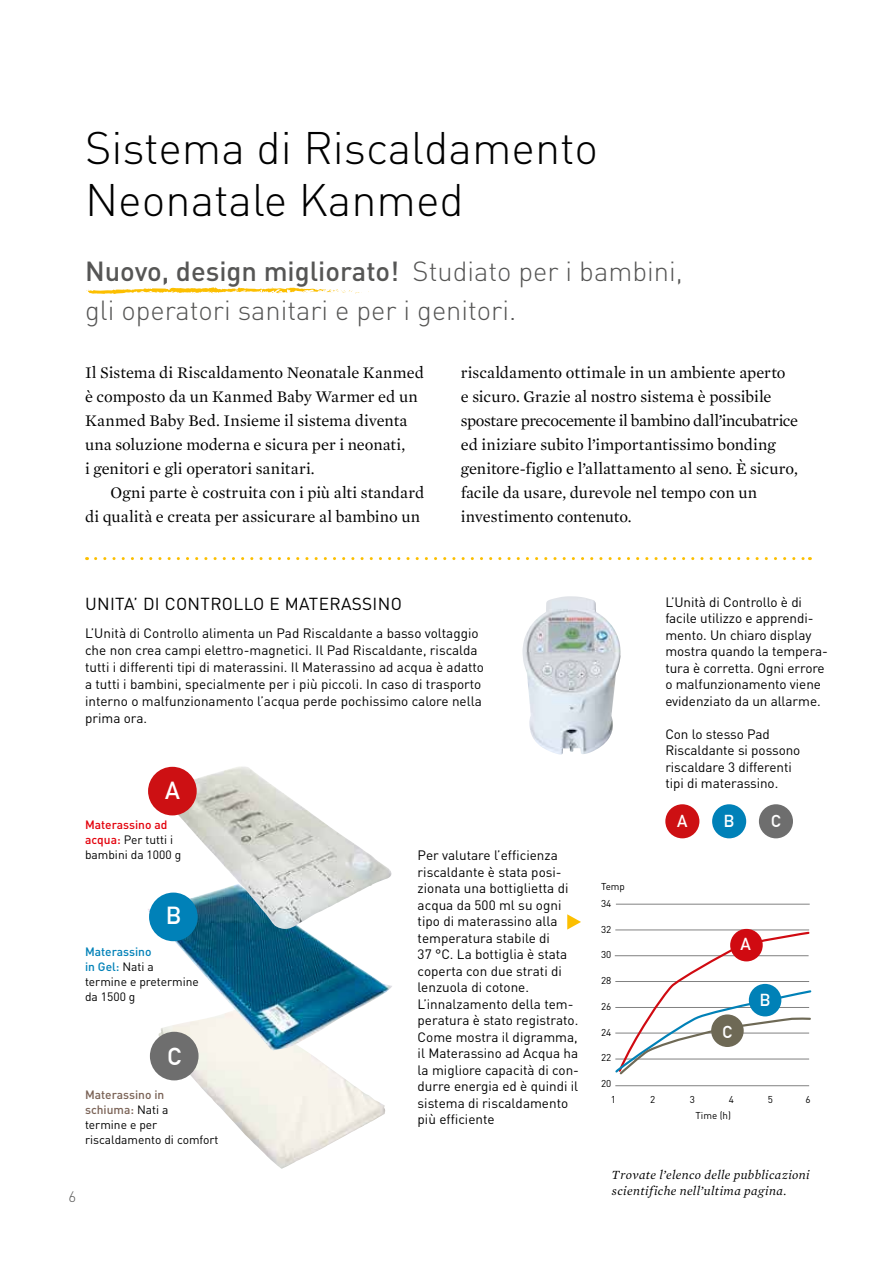
<style>
.page{position:relative;width:893px;height:1263px;background:#fff}
.page>*{position:absolute;margin:0;border:0;box-sizing:border-box;transform-origin:0 0}
.t1{font:300 45px/52.5px "DIN";color:#000}
.t2{font:300 27.3px/39.8px "DIN";color:#565655}
.t3{font:700 24.15px "DIN Alternate";color:#fff}
.t4{font:17.25px "DIN";letter-spacing:.02em;color:#000}
.t5{font:700 16.95px "DIN Alternate";color:#fff}
.t6{font:16.5px/24px "Mercury Text G1";color:#000}
.t7{font:300 15px "DIN";color:#565655}
.t8{font:13.5px/16.5px "DIN";color:#000}
.t9{font:italic 12.75px/16.5px "Mercury Text G1";letter-spacing:.025em;color:#000}
.t10{font:12px/15px "DIN";color:#000}
.t11{font:9.9px/15.8px "DIN";color:#000}
.s1{font-weight:500}
.s2{font-weight:500;color:#e3000b}
.s3{font-weight:500;color:#0081b8}
.s4{font-weight:500;color:#7a6255}
</style>
<div class="page">
<img style="left:522px;top:596px;width:99px;height:159px">
<div style="left:665px;top:804px;width:34px;height:34px;background:#cd1013;border-radius:50%"></div>
<div style="left:712px;top:804px;width:34px;height:34px;background:#0081b8;border-radius:50%"></div>
<div style="left:759px;top:804px;width:34px;height:34px;background:#6e6e6e;border-radius:50%"></div>
<svg style="left:96px;top:557px;width:714px;height:3px"></svg>
<img style="left:157px;top:1050px;width:228px;height:119px">
<div style="left:150px;top:1032px;width:49px;height:48px;background:#6e6e6e;border-radius:50%"></div>
<img style="left:148px;top:905px;width:244px;height:145px">
<div style="left:149px;top:892px;width:49px;height:49px;background:#0081b8;border-radius:50%"></div>
<img style="left:157px;top:766px;width:235px;height:164px">
<div style="left:148px;top:767px;width:49px;height:48px;background:#cd1013;border-radius:50%"></div>
<hr style="left:616px;top:904px;width:194px;height:1px;background:#818181">
<hr style="left:615px;top:929px;width:194px;height:1px;background:#818181">
<hr style="left:615px;top:1085px;width:194px;height:1px;background:#818181">
<svg style="left:614px;top:931px;width:198px;height:144px"></svg>
<div style="left:730px;top:929px;width:33px;height:32px;background:#d00a11;border-radius:50%"></div>
<div style="left:749px;top:984px;width:32px;height:32px;background:#0081b7;border-radius:50%"></div>
<div style="left:711px;top:1014px;width:33px;height:33px;background:#6e6955;border-radius:50%"></div>
<svg style="left:567px;top:914px;width:14px;height:15px"></svg>
<svg style="left:86px;top:287px;width:276px;height:7px"></svg>
<h1 class="t1" style="left:85px;top:121px;width:515px">Sistema di Riscaldamento<br>Neonatale Kanmed</h1>
<h2 class="t2" style="left:85px;top:251px;width:599px"><span class="s1">Nuovo, design migliorato!</span> Studiato per i bambini, gli operatori sanitari e per i genitori.</h2>
<p class="t6" style="left:85px;top:360px;width:340px">Il Sistema di Riscaldamento Neonatale Kanmed è composto da un Kanmed Baby Warmer ed un Kanmed Baby Bed. Insieme il sistema diventa una soluzione moderna e sicura per i neonati,<br>i genitori e gli operatori sanitari.</p>
<p class="t6" style="left:85px;top:481px;width:341px;text-align:right">Ogni parte è costruita con i più alti standard<br>di qualità e creata per assicurare al bambino un</p>
<p class="t6" style="left:461px;top:361px;width:339px">riscaldamento ottimale in un ambiente aperto<br>e sicuro. Grazie al nostro sistema è possibile spostare precocemente il bambino dall’incubatrice ed iniziare subito l’importantissimo bonding genitore-figlio e l’allattamento al seno. È sicuro, facile da usare, durevole nel tempo con un investimento contenuto.</p>
<p class="t4" style="left:85px;top:593px;width:318px">UNITA’ DI CONTROLLO E MATERASSINO</p>
<p class="t8" style="left:665px;top:593px;width:164px">L’Unità di Controllo è di facile utilizzo e apprendi&shy;mento. Un chiaro display mostra quando la tempera&shy;tura è corretta. Ogni errore o malfunzionamento viene evidenziato da un allarme.</p>
<p class="t8" style="left:665px;top:725px;width:137px">Con lo stesso Pad<br>Riscaldante si possono riscaldare 3 differenti tipi di materassino.</p>
<p class="t5" style="left:677px;top:808px;width:12px">A</p>
<p class="t5" style="left:724px;top:808px;width:12px">B</p>
<p class="t5" style="left:771px;top:808px;width:11px">C</p>
<p class="t8" style="left:85px;top:625px;width:401px">L’Unità di Controllo alimenta un Pad Riscaldante a basso voltaggio che non crea campi elettro-magnetici. Il Pad Riscaldante, riscalda tutti i differenti tipi di materassini. Il Materassino ad acqua è adatto a tutti i bambini, specialmente per i più piccoli. In caso di trasporto interno o malfunzionamento l’acqua perde pochissimo calore nella prima ora.</p>
<h3 class="t3" style="left:165px;top:772px;width:16px">A</h3>
<p class="t10" style="left:85px;top:816px;width:98px"><span class="s2">Materassino ad acqua:</span> Per tutti i bambini da 1000 g</p>
<p class="t8" style="left:418px;top:847px;width:163px">Per valutare l’efficienza riscaldante è stata posi&shy;zionata una bottiglietta di acqua da 500 ml su ogni tipo di materassino alla temperatura stabile di<br>37 °C. La bottiglia è stata coperta con due strati di lenzuola di cotone.<br>L’innalzamento della tem&shy;peratura è stato registrato.<br>Come mostra il digramma, il Materassino ad Acqua ha la migliore capacità di con&shy;durre energia ed è quindi il sistema di riscaldamento più efficiente</p>
<p class="t11" style="left:601px;top:879px;width:25px">Temp</p>
<p class="t11" style="left:601px;top:895px;width:12px">34</p>
<h3 class="t3" style="left:166px;top:897px;width:16px">B</h3>
<p class="t11" style="left:601px;top:921px;width:12px">32</p>
<p class="t11" style="left:601px;top:947px;width:12px">30</p>
<p class="t11" style="left:601px;top:972px;width:12px">28</p>
<p class="t11" style="left:601px;top:998px;width:12px">26</p>
<p class="t11" style="left:601px;top:1024px;width:12px">24</p>
<p class="t11" style="left:601px;top:1050px;width:12px">22</p>
<p class="t11" style="left:611px;top:1075px;width:7px;text-indent:-10px">20<br>1</p>
<p class="t5" style="left:741px;top:931px;width:12px">A</p>
<p class="t10" style="left:85px;top:944px;width:115px"><span class="s3">Materassino<br>in Gel:</span> Nati a termine e pretermine da 1500 g</p>
<p class="t5" style="left:760px;top:987px;width:12px">B</p>
<p class="t5" style="left:723px;top:1019px;width:11px">C</p>
<h3 class="t3" style="left:167px;top:1038px;width:15px">C</h3>
<p class="t10" style="left:85px;top:1086px;width:135px"><span class="s4">Materassino in<br>schiuma:</span> Nati a<br>termine e per riscaldamento di comfort</p>
<p class="t11" style="left:650px;top:1091px;width:7px">2</p>
<p class="t11" style="left:690px;top:1091px;width:7px">3</p>
<p class="t11" style="left:729px;top:1091px;width:7px">4</p>
<p class="t11" style="left:768px;top:1091px;width:7px">5</p>
<p class="t11" style="left:805px;top:1091px;width:7px">6</p>
<p class="t11" style="left:695px;top:1107px;width:37px">Time (h)</p>
<p class="t7" style="left:68px;top:1187px;width:9px">6</p>
<p class="t9" style="left:612px;top:1166px;width:199px">Trovate l’elenco delle pubblicazioni scientifiche nell’ultima pagina.</p>
</div>
